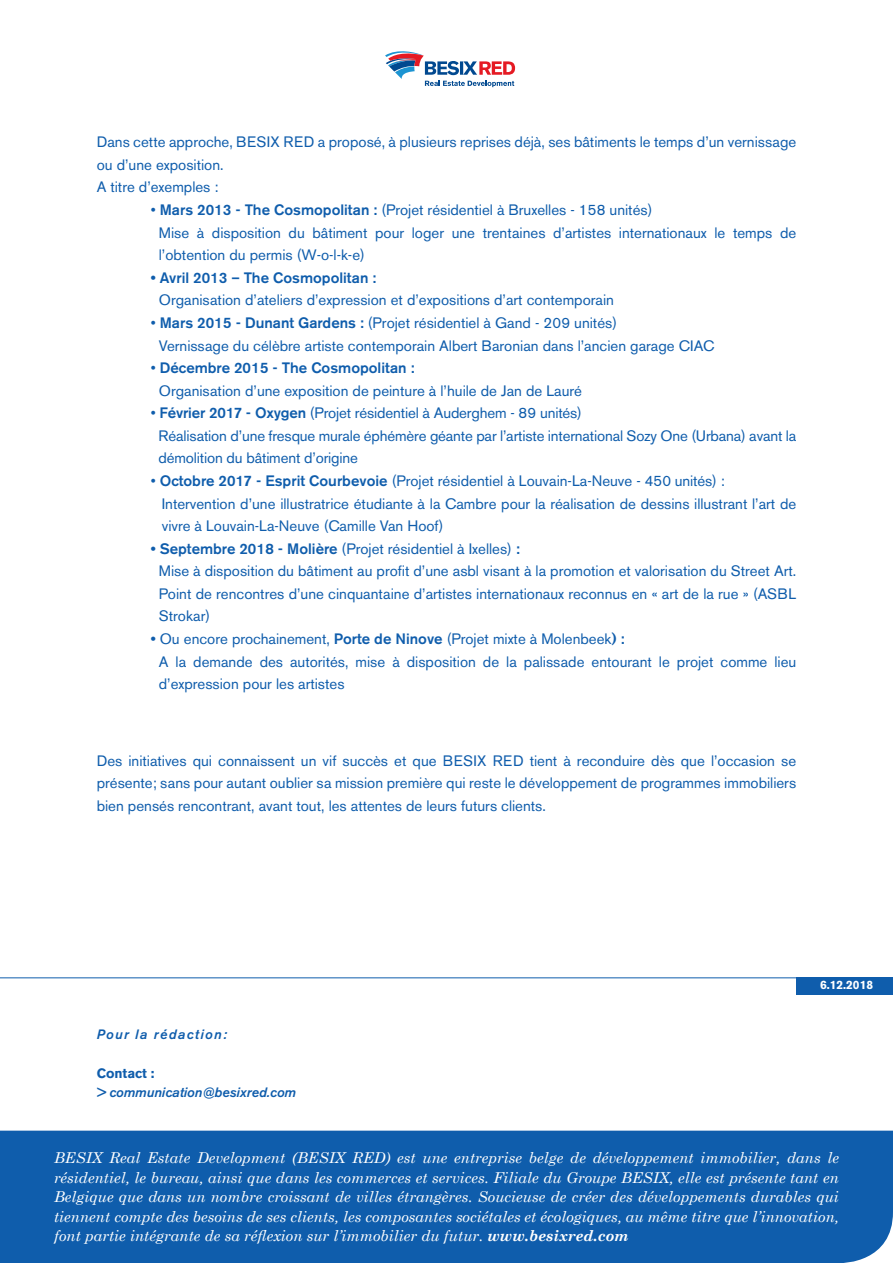
<style>
.page{position:relative;width:893px;height:1263px;background:#fff}
.page>*{position:absolute;margin:0;border:0;box-sizing:border-box;transform-origin:0 0}
.t1{font:15px/22.5px "Akzidenz Grotesk BE";color:#0f5dac}
.t2{font:italic 15px/19.5px "Century Schoolbook";color:#fff;text-align:justify}
.t3{font:500 15px "Akzidenz Grotesk BE";color:#0f5dac}
.t4{font:italic 500 13.5px "Akzidenz Grotesk BE";color:#0f5dac}
.t5{font:italic 500 13.5px "Akzidenz Grotesk BE";letter-spacing:.1em;color:#0f5dac}
.t6{font:700 13.5px "Akzidenz Grotesk BE";color:#0f5dac}
.t7{font:700 12px "Akzidenz Grotesk BE";color:#fff}
.s1{font-weight:500}
.s2{font-weight:700}
</style>
<div class="page">
<div style="left:0;top:1131px;width:893px;height:132px;background:#0f5dac"></div>
<div style="left:796px;top:978px;width:97px;height:17px;background:#0f5dac"></div>
<hr style="left:0;top:977px;width:893px;height:1px;background:#0f5dac">
<svg style="left:385px;top:51px;width:130px;height:36px"></svg>
<p class="t1" style="left:97px;top:131px;width:701px">Dans cette approche, BESIX RED a proposé, à plusieurs reprises déjà, ses bâtiments le temps d’un vernissage ou d’une exposition.<br>A titre d’exemples :</p>
<p class="t1" style="left:159px;top:199px;width:639px;text-indent:-8px">• <span class="s1">Mars 2013 - The Cosmopolitan :</span> (Projet résidentiel à Bruxelles - 158 unités)<br>Mise à disposition du bâtiment pour loger une trentaines d’artistes internationaux le temps de l’obtention du permis (W-o-l-k-e)</p>
<p class="t3" style="left:151px;top:268px;width:227px">• Avril 2013 – The Cosmopolitan :</p>
<p class="t1" style="left:159px;top:289px;width:457px">Organisation d’ateliers d’expression et d’expositions d’art contemporain</p>
<p class="t1" style="left:159px;top:311px;width:557px;text-indent:-8px">• <span class="s1">Mars 2015 - Dunant Gardens :</span> (Projet résidentiel à Gand - 209 unités)<br>Vernissage du célèbre artiste contemporain Albert Baronian dans l’ancien garage CIAC</p>
<p class="t1" style="left:159px;top:357px;width:425px;text-indent:-8px">• <span class="s1">Décembre 2015 - The Cosmopolitan :<br></span>Organisation d’une exposition de peinture à l’huile de Jan de Lauré</p>
<p class="t1" style="left:159px;top:402px;width:639px;text-indent:-8px">• <span class="s1">Février 2017 - Oxygen</span> (Projet résidentiel à Auderghem - 89 unités)<br>Réalisation d’une fresque murale éphémère géante par l’artiste international Sozy One (Urbana) avant la démolition du bâtiment d’origine</p>
<p class="t1" style="left:162px;top:469px;width:636px;text-indent:-11px">• <span class="s1">Octobre 2017 - Esprit Courbevoie</span> (Projet résidentiel à Louvain-La-Neuve - 450 unités) :<br>Intervention d’une illustratrice étudiante à la Cambre pour la réalisation de dessins illustrant l’art de vivre à Louvain-La-Neuve (Camille Van Hoof)</p>
<p class="t1" style="left:159px;top:537px;width:639px;text-indent:-8px"><span class="s1">• Septembre 2018 - Molière</span> (Projet résidentiel à Ixelles) <span class="s1">:<br></span>Mise à disposition du bâtiment au profit d’une asbl visant à la promotion et valorisation du Street Art.<br>Point de rencontres d’une cinquantaine d’artistes internationaux reconnus en « art de la rue » (ASBL Strokar)</p>
<p class="t1" style="left:159px;top:627px;width:639px;text-indent:-8px"><span class="s1">•</span> Ou encore prochainement, <span class="s1">Porte de Ninove</span> (Projet mixte à Molenbeek<span class="s1">) :<br></span>A la demande des autorités, mise à disposition de la palissade entourant le projet comme lieu d’expression pour les artistes</p>
<p class="t1" style="left:97px;top:749px;width:701px;text-align:justify">Des initiatives qui connaissent un vif succès et que BESIX RED tient à reconduire dès que l’occasion se présente; sans pour autant oublier sa mission première qui reste le développement de programmes immobiliers bien pensés rencontrant, avant tout, les attentes de leurs futurs clients.</p>
<p class="t5" style="left:97px;top:1026px;width:132px">Pour la rédaction:</p>
<p class="t6" style="left:97px;top:1065px;width:59px">Contact :</p>
<p class="t4" style="left:97px;top:1085px;width:201px">&gt; communication@besixred.com</p>
<p class="t7" style="left:820px;top:978px;width:55px">6.12.2018</p>
<p class="t2" style="left:54px;top:1148px;width:786px">BESIX Real Estate Development (BESIX RED) est une entreprise belge de développement immobilier, dans le résidentiel, le bureau, ainsi que dans les commerces et services. Filiale du Groupe BESIX, elle est présente tant en Belgique que dans un nombre croissant de villes étrangères. Soucieuse de créer des développements durables qui tiennent compte des besoins de ses clients, les composantes sociétales et écologiques, au même titre que l’innovation, font partie intégrante de sa réflexion sur l’immobilier du futur. <span class="s2">www.besixred.com</span></p>
</div>
